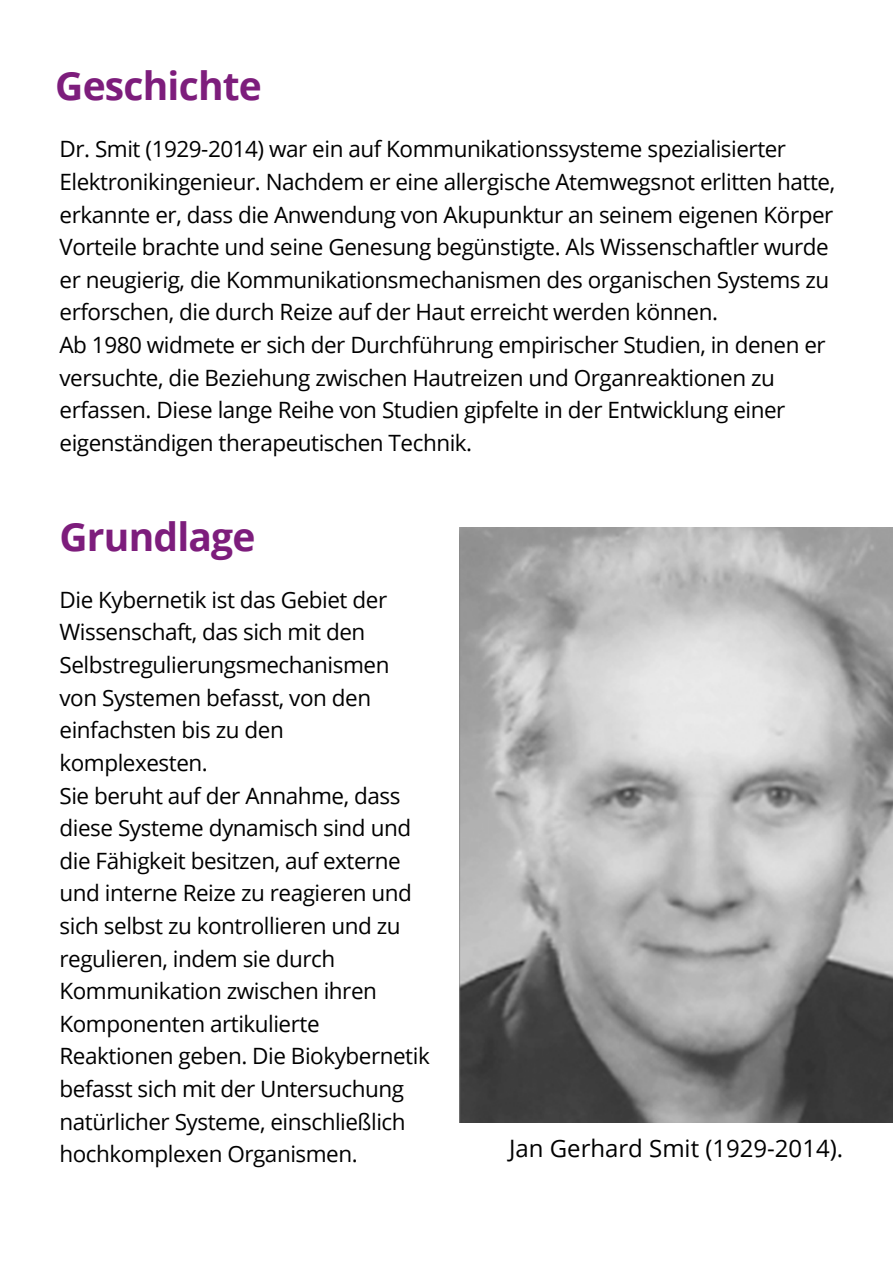
<style>
.page{position:relative;width:893px;height:1264px;background:#fff}
.page>*{position:absolute;margin:0;border:0;box-sizing:border-box;transform-origin:0 0}
.t1{font:700 39px "Open Sans";letter-spacing:-.02em;color:#7d1d7c}
.t2{font:24px "Open Sans";color:#000}
.t3{font:22.5px/32.5px "Open Sans";letter-spacing:-.02em;color:#000}
</style>
<div class="page">
<img style="left:460px;top:527px;width:432px;height:595px">
<h1 class="t1" style="left:55px;top:58px;width:208px">Geschichte</h1>
<p class="t3" style="left:59px;top:132px;width:777px">Dr. Smit (1929-2014) war ein auf Kommunikationssysteme spezialisierter Elektronikingenieur. Nachdem er eine allergische Atemwegsnot erlitten hatte, erkannte er, dass die Anwendung von Akupunktur an seinem eigenen Körper Vorteile brachte und seine Genesung begünstigte. Als Wissenschaftler wurde er neugierig, die Kommunikationsmechanismen des organischen Systems zu erforschen, die durch Reize auf der Haut erreicht werden können.<br>Ab 1980 widmete er sich der Durchführung empirischer Studien, in denen er versuchte, die Beziehung zwischen Hautreizen und Organreaktionen zu erfassen. Diese lange Reihe von Studien gipfelte in der Entwicklung einer eigenständigen therapeutischen Technik.</p>
<h1 class="t1" style="left:59px;top:509px;width:197px">Grundlage</h1>
<p class="t3" style="left:59px;top:583px;width:372px">Die Kybernetik ist das Gebiet der<br>Wissenschaft, das sich mit den<br>Selbstregulierungsmechanismen von Systemen befasst, von den einfachsten bis zu den komplexesten.<br>Sie beruht auf der Annahme, dass diese Systeme dynamisch sind und die Fähigkeit besitzen, auf externe und interne Reize zu reagieren und sich selbst zu kontrollieren und zu regulieren, indem sie durch<br>Kommunikation zwischen ihren<br>Komponenten artikulierte<br>Reaktionen geben. Die Biokybernetik befasst sich mit der Untersuchung natürlicher Systeme, einschließlich hochkomplexen Organismen.</p>
<p class="t2" style="left:509px;top:1131px;width:335px">Jan Gerhard Smit (1929-2014).</p>
</div>
